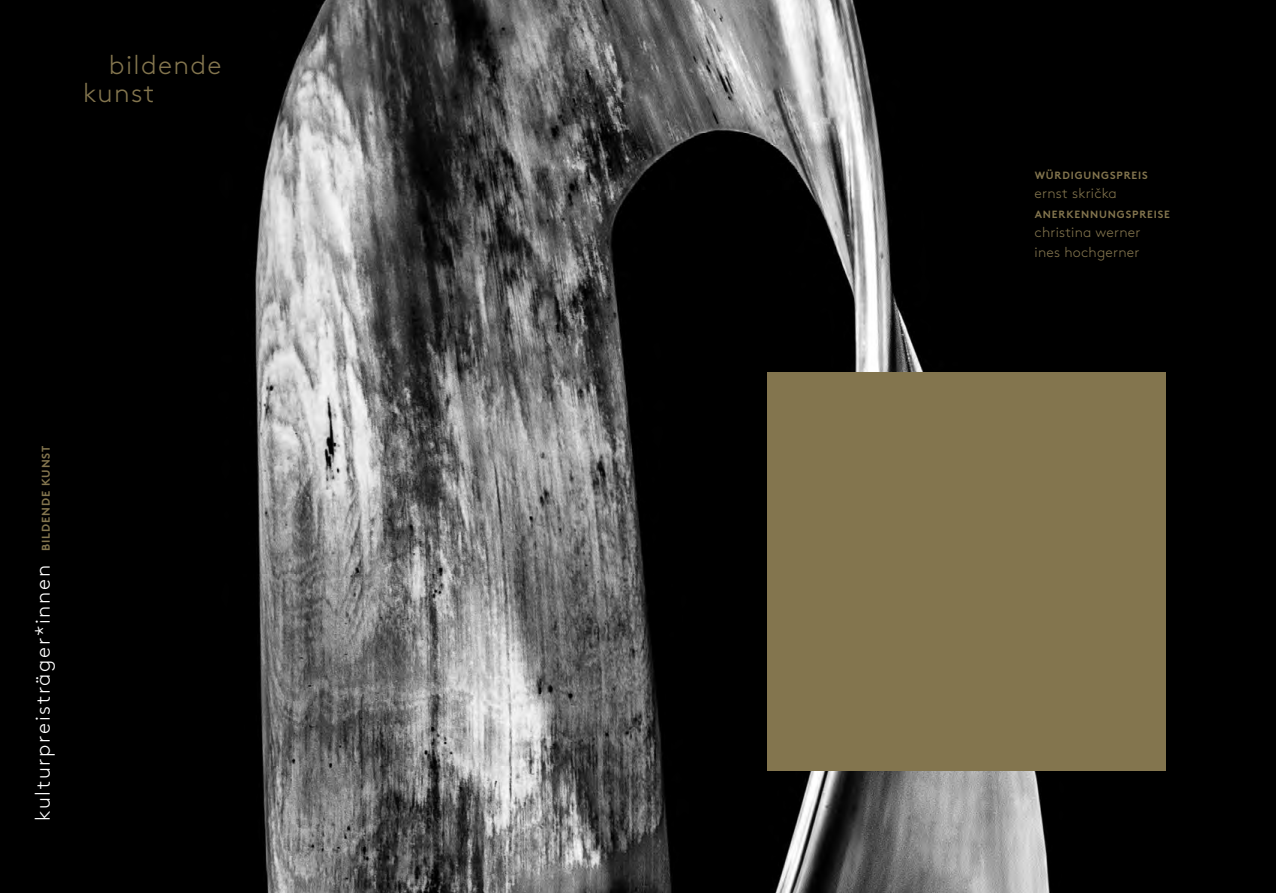
<style>
.page{position:relative;width:1276px;height:893px;background:#fff}
.page>*{position:absolute;margin:0;border:0;box-sizing:border-box;transform-origin:0 0}
.t1{font:300 27px/28.5px "Brown";letter-spacing:.05em;color:#83754e}
.t2{font:300 21px "Brown";letter-spacing:.08em;color:#fff}
.t3{font:300 14.25px/19.5px "Brown";letter-spacing:.015em;color:#83754e}
.t4{font:700 10.5px "Brown";letter-spacing:.08em;color:#83754e}
.s1{font-weight:700;font-size:11.25px;color:#83754e}
</style>
<div class="page">
<img style="left:0;top:0;width:1276px;height:893px">
<div style="left:767px;top:372px;width:398px;height:399px;background:#83754e"></div>
<h1 class="t1" style="left:83px;top:48px;width:140px;text-indent:26px">bildende kunst</h1>
<h2 class="t2" style="left:27px;top:821px;width:377px;rotate:-90deg">kulturpreisträger*innen <span class="s1">BILDENDE KUNST</span></h2>
<p class="t4" style="left:1034px;top:167px;width:115px">WÜRDIGUNGSPREIS</p>
<p class="t3" style="left:1034px;top:183px;width:84px">ernst skrička</p>
<p class="t4" style="left:1034px;top:206px;width:137px">ANERKENNUNGSPREISE</p>
<p class="t3" style="left:1034px;top:222px;width:107px">christina werner ines hochgerner</p>
</div>
